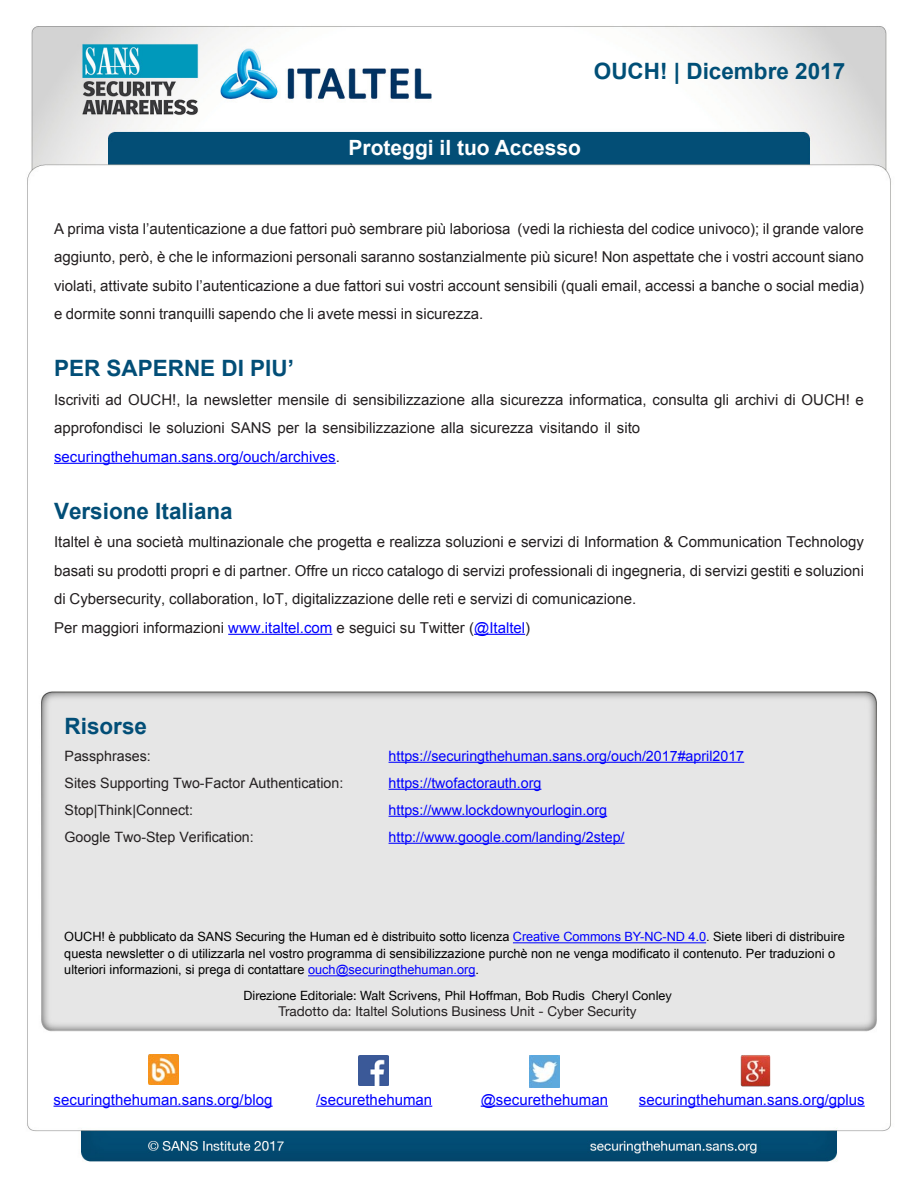
<style>
.page{position:relative;width:918px;height:1188px;background:#fff}
.page>*{position:absolute;margin:0;border:0;box-sizing:border-box;transform-origin:0 0}
.MainText{font:700 22.5px "Arial";color:#024e77}
.t1{font:700 22.5px "Arial";color:#004f77}
.t2{font:700 21px "Arial";color:#fff}
.MainText-2{font:15px/28.5px "Arial";color:#231f20}
.MainText-3{font:15px "Arial";color:#00f}
.t3{font:14.25px "Arial";color:#00f}
.t4{font:14.25px "Arial";color:#231f20}
.t5{font:13.5px "Helvetica Neue";color:#231f20}
.t6{font:12.75px/16.5px "Arial";color:#000}
.t7{font:12.75px "Helvetica Neue";color:#000}
.s1{color:#231f20}
.s2{color:#00f}
</style>
<div class="page">
<img style="left:27px;top:26px;width:864px;height:1136px">
<hr style="left:54px;top:463px;width:282px;height:1px;background:#00f">
<hr style="left:228px;top:634px;width:104px;height:1px;background:#00f">
<hr style="left:474px;top:634px;width:51px;height:1px;background:#00f">
<hr style="left:513px;top:942px;width:193px;height:1px;background:#00f">
<hr style="left:308px;top:975px;width:168px;height:1px;background:#00f">
<hr style="left:389px;top:762px;width:355px;height:1px;background:#00f">
<hr style="left:389px;top:789px;width:152px;height:1px;background:#00f">
<hr style="left:389px;top:816px;width:218px;height:1px;background:#00f">
<hr style="left:389px;top:843px;width:236px;height:1px;background:#00f">
<img style="left:148px;top:1054px;width:30px;height:30px">
<hr style="left:54px;top:1106px;width:219px;height:1px;background:#00f">
<img style="left:359px;top:1055px;width:30px;height:30px">
<hr style="left:316px;top:1106px;width:116px;height:1px;background:#00f">
<img style="left:530px;top:1055px;width:30px;height:32px">
<hr style="left:481px;top:1106px;width:127px;height:1px;background:#00f">
<img style="left:741px;top:1054px;width:30px;height:32px">
<hr style="left:639px;top:1106px;width:226px;height:1px;background:#00f">
<h1 class="t1" style="left:594px;top:56px;width:253px">OUCH! | Dicembre 2017</h1>
<h2 class="t2" style="left:349px;top:134px;width:234px">Proteggi il tuo Accesso</h2>
<p class="MainText-2" style="left:54px;top:214px;width:812px">A prima vista ’l autenticazione a due fattori può sembrare più laboriosa<br>aggiunto, però è, che le informazioni personali saranno sostanzialmente più sicure! Non aspettate che i vostri account siano violati, attivate subito ’l autenticazione a due fattori sui vostri account sensibili (quali email, accessi a banche o social media( e dormite sonni tranquilli sapendo che li avete messi in sicurezza.</p>
<p class="MainText" style="left:54px;top:353px;width:242px">PER SAPERNE DI PIU‘</p>
<p class="MainText-2" style="left:54px;top:385px;width:811px">Iscriviti ad OUCH ,! la newsletter mensile di sensibilizzazione alla sicurezza informatica, consulta gli archivi di OUCH! e approfondisci le soluzioni SANS per la sensibilizzazione alla sicurezza visitando il sito</p>
<p class="MainText-3" style="left:54px;top:447px;width:288px">securingthehuman.sans.org/ouch/archives<span class="s1">.</span></p>
<p class="MainText" style="left:54px;top:496px;width:180px">Versione Italiana</p>
<p class="MainText-2" style="left:54px;top:528px;width:812px;text-align:justify">Italtel è una società multinazionale che progetta e realizza soluzioni e servizi di Information &amp; Communication Technology basati su prodotti propri e di partner. Offre un ricco catalogo di servizi professionali di ingegneria, di servizi gestiti e soluzioni di Cybersecurity, collaboration, IoT, digitalizzazione delle reti e servizi di comunicazione.</p>
<p class="MainText-2" style="left:54px;top:613px;width:478px">Per maggiori informazioni <span class="s2">www.italtel.com</span> e seguici su Twitter (<span class="s2">@Italtel</span>(</p>
<p class="MainText-2" style="left:518px;top:214px;width:348px">(vedi la richiesta del codice univoco); il grande valore</p>
<p class="MainText" style="left:65px;top:711px;width:84px">Risorse</p>
<p class="t4" style="left:65px;top:746px;width:88px">Passphrases:</p>
<p class="t3" style="left:389px;top:746px;width:357px">https://securingthehuman.sans.org/ouch/2017#april2017</p>
<p class="t4" style="left:65px;top:773px;width:280px">Sites Supporting Two-Factor Authentication:</p>
<p class="t3" style="left:389px;top:773px;width:154px">https://twofactorauth.org</p>
<p class="t4" style="left:65px;top:800px;width:130px">Stop|Think|Connect:</p>
<p class="t3" style="left:389px;top:800px;width:220px">https://www.lockdownyourlogin.org</p>
<p class="t4" style="left:65px;top:827px;width:191px">Google Two-Step Verification:</p>
<p class="t3" style="left:389px;top:827px;width:238px">http://www.google.com/landing/2step/</p>
<p class="t6" style="left:64px;top:929px;width:782px">OUCH è! pubblicato da SANS Securing the Human ed è distribuito sotto licenza <span class="s2">Creative Commons BY-NC-ND 4.0</span>. Siete liberi di distribuire questa newsletter o di utilizzarla nel vostro programma di sensibilizzazione purchè non ne venga modificato il contenuto. Per traduzioni o ulteriori informazioni, si prega di contattare <span class="s2">ouch@securingthehuman.org</span>.</p>
<p class="t7" style="left:592px;top:986px;width:81px">Cheryl Conley</p>
<p class="t7" style="left:244px;top:986px;width:343px">Direzione Editoriale: Walt Scrivens, Phil Hoffman, Bob Rudis</p>
<p class="t5" style="left:279px;top:1002px;width:360px">Tradotto da: Italtel Solutions Business Unit - Cyber Security</p>
<p class="MainText-3" style="left:54px;top:1090px;width:221px">securingthehuman.sans.org/blog</p>
<p class="MainText-3" style="left:316px;top:1090px;width:118px">/securethehuman</p>
<p class="MainText-3" style="left:481px;top:1090px;width:129px">@securethehuman</p>
<p class="MainText-3" style="left:639px;top:1090px;width:227px">securingthehuman.sans.org/gplus</p>
</div>
